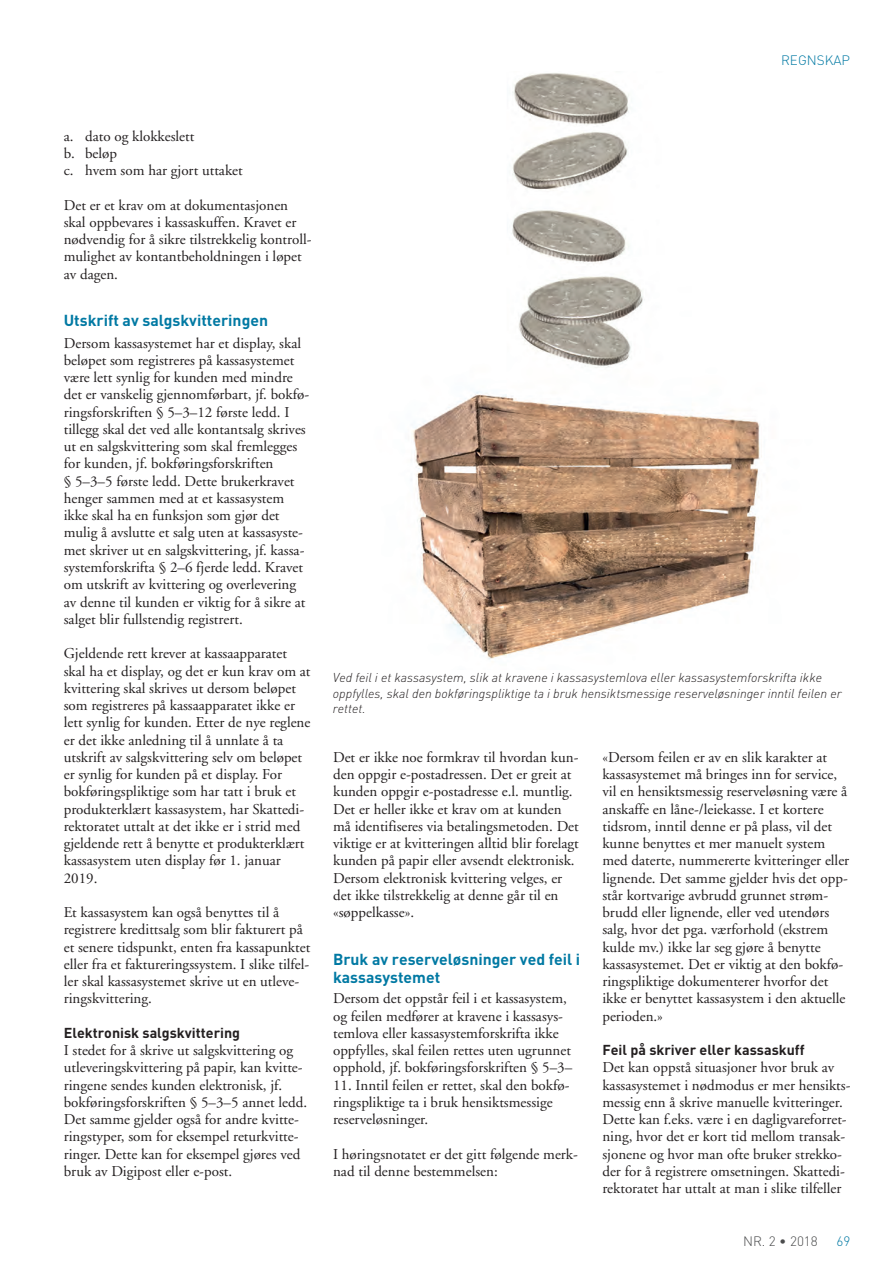
<style>
.page{position:relative;width:893px;height:1263px;background:#fff}
.page>*{position:absolute;margin:0;border:0;box-sizing:border-box;transform-origin:0 0}
.t1{font:700 15.75px/18px "DIN";color:#0079a3}
.t2{font:15px/17.2px "Adobe Garamond";color:#231f20}
.t3{font:700 14.25px "DIN";color:#231f20}
.t4{font:300 13.5px "DIN";color:#0079a3}
.t5{font:300 13.5px "DIN";color:#4b4c4d}
.t6{font:italic 300 12.75px/15.8px "DIN";color:#231f20}
</style>
<div class="page">
<img style="left:412px;top:73px;width:350px;height:587px">
<p class="t4" style="left:781px;top:52px;width:19px">REGNSKAP</p>
<p class="t2" style="left:64px;top:128px;width:181px">a. dato og klokkeslett<br>b. beløp<br>c. hvem som har gjort uttaket</p>
<p class="t2" style="left:64px;top:197px;width:249px">Det er et krav om at dokumentasjonen skal oppbevares i kassaskuffen. Kravet er nødvendig for å sikre tilstrekkelig kontroll&shy;mulighet av kontantbeholdningen i løpet av dagen.</p>
<p class="t1" style="left:64px;top:311px;width:206px">Utskrift av salgskvitteringen</p>
<p class="t2" style="left:64px;top:335px;width:247px">Dersom kassasystemet har et display, skal beløpet som registreres på kassasystemet være lett synlig for kunden med mindre det er vanskelig gjennomførbart, jf. bokfø&shy;ringsforskriften § 5–3–12 første ledd. I tillegg skal det ved alle kontantsalg skrives ut en salgskvittering som skal fremlegges for kunden, jf. bokføringsforskriften<br>§ 5–3–5 første ledd. Dette brukerkravet henger sammen med at et kassasystem ikke skal ha en funksjon som gjør det mulig å avslutte et salg uten at kassasyste&shy;met skriver ut en salgskvittering, jf. kassa&shy;systemforskrifta § 2–6 fjerde ledd. Kravet om utskrift av kvittering og overlevering av denne til kunden er viktig for å sikre at salget blir fullstendig registrert.</p>
<p class="t2" style="left:64px;top:645px;width:248px">Gjeldende rett krever at kassaapparatet skal ha et display, og det er kun krav om at kvittering skal skrives ut dersom beløpet som registreres på kassaapparatet ikke er lett synlig for kunden. Etter de nye reglene er det ikke anledning til å unnlate å ta utskrift av salgskvittering selv om beløpet er synlig for kunden på et display. For bokføringspliktige som har tatt i bruk et produkterklært kassasystem, har Skattedi&shy;rektoratet uttalt at det ikke er i strid med gjeldende rett å benytte et produkterklært kassasystem uten display før 1. januar 2019.</p>
<p class="t2" style="left:64px;top:904px;width:248px">Et kassasystem kan også benyttes til å registrere kredittsalg som blir fakturert på et senere tidspunkt, enten fra kassapunktet eller fra et faktureringssystem. I slike tilfel&shy;ler skal kassasystemet skrive ut en utleve&shy;ringskvittering.</p>
<p class="t3" style="left:64px;top:1023px;width:178px">Elektronisk salgskvittering</p>
<p class="t2" style="left:64px;top:1042px;width:245px">I stedet for å skrive ut salgskvittering og utleveringskvittering på papir, kan kvitte&shy;ringene sendes kunden elektronisk, jf. bokføringsforskriften § 5–3–5 annet ledd.<br>Det samme gjelder også for andre kvitte&shy;ringstyper, som for eksempel returkvitte&shy;ringer. Dette kan for eksempel gjøres ved bruk av Digipost eller e-post.</p>
<p class="t6" style="left:333px;top:669px;width:510px">Ved feil i et kassasystem, slik at kravene i kassasystemlova eller kassasystemforskrifta ikke oppfylles, skal den bokføringspliktige ta i bruk hensiktsmessige reserveløsninger inntil feilen er rettet.</p>
<p class="t2" style="left:333px;top:749px;width:247px">Det er ikke noe formkrav til hvordan kun&shy;den oppgir e-postadressen. Det er greit at kunden oppgir e-postadresse e.l. muntlig.<br>Det er heller ikke et krav om at kunden må identifiseres via betalingsmetoden. Det viktige er at kvitteringen alltid blir forelagt kunden på papir eller avsendt elektronisk.<br>Dersom elektronisk kvittering velges, er det ikke tilstrekkelig at denne går til en «søppelkasse».</p>
<p class="t1" style="left:333px;top:949px;width:249px">Bruk av reserveløsninger ved feil i kassasystemet</p>
<p class="t2" style="left:333px;top:990px;width:241px">Dersom det oppstår feil i et kassasystem, og feilen medfører at kravene i kassasys&shy;temlova eller kassasystemforskrifta ikke oppfylles, skal feilen rettes uten ugrunnet opphold, jf. bokføringsforskriften § 5–3–</p>
<p class="t2" style="left:333px;top:1076px;width:238px">11. Inntil feilen er rettet, skal den bokfø&shy;ringspliktige ta i bruk hensiktsmessige reserveløsninger.</p>
<p class="t2" style="left:333px;top:1145px;width:246px">I høringsnotatet er det gitt følgende merk&shy;nad til denne bestemmelsen:</p>
<p class="t2" style="left:602px;top:749px;width:248px">«Dersom feilen er av en slik karakter at kassasystemet må bringes inn for service, vil en hensiktsmessig reserveløsning være å anskaffe en låne-/leiekasse. I et kortere tidsrom, inntil denne er på plass, vil det kunne benyttes et mer manuelt system med daterte, nummererte kvitteringer eller lignende. Det samme gjelder hvis det opp&shy;står kortvarige avbrudd grunnet strøm&shy;brudd eller lignende, eller ved utendørs salg, hvor det pga. værforhold (ekstrem kulde mv.) ikke lar seg gjøre å benytte kassasystemet. Det er viktig at den bokfø&shy;ringspliktige dokumenterer hvorfor det ikke er benyttet kassasystem i den aktuelle perioden.»</p>
<p class="t3" style="left:602px;top:1040px;width:204px">Feil på skriver eller kassaskuff</p>
<p class="t2" style="left:602px;top:1059px;width:250px">Det kan oppstå situasjoner hvor bruk av kassasystemet i nødmodus er mer hensikts&shy;messig enn å skrive manuelle kvitteringer.<br>Dette kan f.eks. være i en dagligvareforret&shy;ning, hvor det er kort tid mellom transak&shy;sjonene og hvor man ofte bruker strekko&shy;der for å registrere omsetningen. Skattedi&shy;rektoratet har uttalt at man i slike tilfeller</p>
<p class="t5" style="left:743px;top:1232px;width:76px">NR. 2 • 2018</p>
<p class="t4" style="left:836px;top:1232px;width:16px">69</p>
</div>
